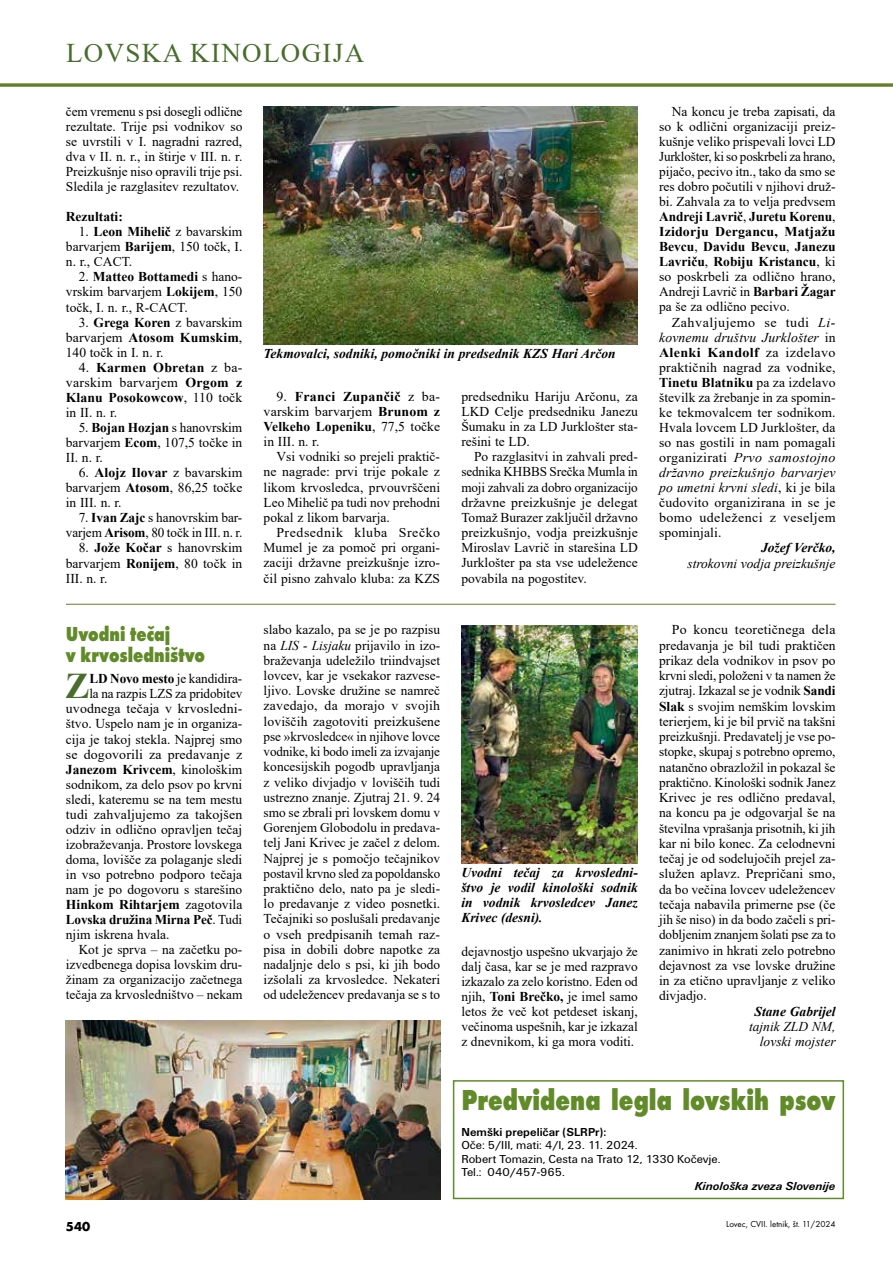
<style>
.page{position:relative;width:893px;height:1263px;background:#fff}
.page>*{position:absolute;margin:0;border:0;box-sizing:border-box;transform-origin:0 0}
.t1{font:700 36.15px "Times New Roman";color:#496d2d}
.t2{font:700 30px "Futura TEE Extr";color:#618b29;scale:.8 1}
.t3{font:27px "Times New Roman";letter-spacing:.05em;color:#496d2d}
.t4{font:700 21px/21px "Futura TEE Extr";color:#618b29;scale:.8 1}
.t5{font:13.5px/15.1px "Times New Roman";color:#000;text-align:justify}
.t6{font:13.5px/15px "Times New Roman";color:#000;text-align:justify;scale:1.04 1}
.t7{font:italic 700 13.5px/15px "Times New Roman";color:#000;text-align:justify}
.t8{font:700 13.5px "Times New Roman";color:#000}
.t9{font:italic 13.5px/15.3px "Times New Roman";color:#000;text-align:right}
.t10{font:700 13.5px "Futura TEE";color:#000}
.t11{font:12px/13.5px "Unitus TEE";color:#000}
.t12{font:700 12px "Unitus TEE";color:#000}
.t13{font:italic 700 12px "Unitus TEE";color:#000}
.t14{font:9px "Futura TEE";color:#000}
.s1{font-weight:700}
.s2{font-style:italic}
.s3{font-weight:400}
</style>
<div class="page">
<svg style="left:0;top:83px;width:893px;height:4px;background:#7a9149"></svg>
<img style="left:264px;top:106px;width:374px;height:238px">
<hr style="left:66px;top:604px;width:770px;height:1px;background:#647f2a">
<img style="left:66px;top:1020px;width:374px;height:179px">
<img style="left:461px;top:625px;width:177px;height:238px">
<div style="left:453px;top:1080px;width:391px;height:119px;border:2px solid #618b29"></div>
<h3 class="t3" style="left:66px;top:34px;width:300px">LOVSKA KINOLOGIJA</h3>
<p class="t5" style="left:66px;top:103px;width:178px">čem vremenu s psi dosegli odlične rezultate. Trije psi vodnikov so se uvrstili v I. nagradni razred, dva v II. n. r., in štirje v III. n. r.<br>Preizkušnje niso opravili trije psi.<br>Sledila je razglasitev rezultatov.</p>
<p class="t8" style="left:66px;top:207px;width:58px">Rezultati:</p>
<p class="t5" style="left:66px;top:224px;width:178px;text-indent:13px">1. <span class="s1">Leon Mihelič</span> z bavarskim barvarjem <span class="s1">Barijem</span>, 150 točk, I. n. r., CACT.</p>
<p class="t5" style="left:66px;top:269px;width:178px;text-indent:13px">2. <span class="s1">Matteo Bottamedi</span> s hano&shy;vrskim barvarjem <span class="s1">Lokijem</span>, 150 točk, I. n. r., R-CACT.</p>
<p class="t5" style="left:66px;top:314px;width:178px;text-indent:13px">3. <span class="s1">Grega Koren</span> z bavarskim barvarjem <span class="s1">Atosom Kumskim</span>, 140 točk in I. n. r.</p>
<p class="t5" style="left:66px;top:359px;width:178px;text-indent:13px">4. <span class="s1">Karmen Obretan</span> z ba&shy;varskim barvarjem <span class="s1">Orgom z Klanu Posokowcow</span>, 110 točk in II. n. r.</p>
<p class="t5" style="left:66px;top:419px;width:178px;text-indent:13px">5. <span class="s1">Bojan Hozjan</span> s hanovrskim barvarjem <span class="s1">Ecom</span>, 107,5 točke in II. n. r.</p>
<p class="t5" style="left:66px;top:465px;width:178px;text-indent:13px">6. <span class="s1">Alojz Ilovar</span> z bavarskim barvarjem <span class="s1">Atosom</span>, 86,25 točke in III. n. r.</p>
<p class="t5" style="left:66px;top:510px;width:178px;text-align:right">7. <span class="s1">Ivan Zajc</span> s hanovrskim bar&shy;varjem <span class="s1">Arisom</span>, 80 točk in III. n. r.</p>
<p class="t5" style="left:66px;top:540px;width:178px;text-indent:13px">8. <span class="s1">Jože Kočar</span> s hanovrskim barvarjem <span class="s1">Ronijem</span>, 80 točk in III. n. r.</p>
<p class="t7" style="left:264px;top:345px;width:354px">Tekmovalci, sodniki, pomočniki in predsednik KZS Hari Arčon</p>
<p class="t5" style="left:264px;top:388px;width:178px;text-indent:13px">9. <span class="s1">Franci Zupančič</span> z ba&shy;varskim barvarjem <span class="s1">Brunom z Velkeho Lopeniku</span>, 77,5 točke in III. n. r.</p>
<p class="t5" style="left:264px;top:449px;width:178px;text-indent:13px">Vsi vodniki so prejeli praktič&shy;ne nagrade: prvi trije pokale z likom krvosledca, prvouvrščeni Leo Mihelič pa tudi nov prehodni pokal z likom barvarja.</p>
<p class="t5" style="left:264px;top:525px;width:178px;text-indent:13px">Predsednik kluba Srečko Mumel je za pomoč pri organi&shy;zaciji državne preizkušnje izro&shy;čil pisno zahvalo kluba: za KZS</p>
<p class="t5" style="left:461px;top:388px;width:178px">predsedniku Hariju Arčonu, za LKD Celje predsedniku Janezu Šumaku in za LD Jurklošter sta&shy;rešini te LD.</p>
<p class="t5" style="left:461px;top:449px;width:178px;text-indent:13px">Po razglasitvi in zahvali pred&shy;sednika KHBBS Srečka Mumla in moji zahvali za dobro organizacijo državne preizkušnje je delegat Tomaž Burazer zaključil državno preizkušnjo, vodja preizkušnje Miroslav Lavrič in starešina LD Jurklošter pa sta vse udeležence povabila na pogostitev.</p>
<p class="t5" style="left:659px;top:103px;width:178px;text-indent:13px">Na koncu je treba zapisati, da so k odlični organizaciji preiz&shy;kušnje veliko prispevali lovci LD Jurklošter, ki so poskrbeli za hrano, pijačo, pecivo itn., tako da smo se res dobro počutili v njihovi druž&shy;bi. Zahvala za to velja predvsem <span class="s1">Andreji Lavrič</span>, <span class="s1">Juretu Korenu</span>, <span class="s1">Izidorju Dergancu, Matjažu Bevcu</span>, <span class="s1">Davidu Bevcu</span>, <span class="s1">Janezu Lavriču</span>, <span class="s1">Robiju Kristancu</span>, ki so poskrbeli za odlično hrano, Andreji Lavrič in <span class="s1">Barbari Žagar </span>pa še za odlično pecivo.</p>
<p class="t6" style="left:659px;top:314px;width:171px;text-indent:13px">Zahvaljujemo se tudi <span class="s2">Li&shy;kovnemu društvu Jurklošter</span> in <span class="s1">Alenki Kandolf</span> za izdelavo praktičnih nagrad za vodnike, <span class="s1">Tinetu Blatniku</span> pa za izdelavo številk za žrebanje in za spomin&shy;ke tekmovalcem ter sodnikom.<br>Hvala lovcem LD Jurklošter, da so nas gostili in nam pomagali organizirati <span class="s2">Prvo samostojno državno preizkušnjo barvarjev po umetni krvni sledi</span>, ki je bila čudovito organizirana in se je bomo udeleženci z veseljem spominjali.</p>
<p class="t7" style="left:761px;top:540px;width:76px">Jožef Verčko,</p>
<p class="t9" style="left:687px;top:555px;width:150px">strokovni vodja preizkušnje</p>
<h3 class="t4" style="left:66px;top:623px;width:175px">Uvodni tečaj<br>v krvosledništvo</h3>
<h1 class="t1" style="left:65px;top:660px;width:26px">Z</h1>
<p class="t5" style="left:89px;top:671px;width:154px"><span class="s1">LD Novo mesto</span> je kandidira-</p>
<p class="t5" style="left:89px;top:686px;width:154px">la na razpis LZS za pridobitev</p>
<p class="t5" style="left:66px;top:701px;width:178px">uvodnega tečaja v krvosledni-</p>
<p class="t5" style="left:66px;top:716px;width:178px">štvo. Uspelo nam je in organiza-</p>
<p class="t5" style="left:66px;top:731px;width:178px">cija je takoj stekla. Najprej smo</p>
<p class="t5" style="left:66px;top:746px;width:178px">se dogovorili za predavanje z</p>
<p class="t8" style="left:66px;top:759px;width:178px">Janezom Krivcem<span class="s3">, kinološkim</span></p>
<p class="t5" style="left:66px;top:776px;width:178px">sodnikom, za delo psov po krvni</p>
<p class="t5" style="left:66px;top:791px;width:178px">sledi, kateremu se na tem mestu</p>
<p class="t5" style="left:66px;top:806px;width:178px">tudi zahvaljujemo za takojšen</p>
<p class="t5" style="left:66px;top:821px;width:178px">odziv in odlično opravljen tečaj</p>
<p class="t5" style="left:66px;top:836px;width:178px">izobraževanja. Prostore lovskega</p>
<p class="t5" style="left:66px;top:851px;width:178px">doma, lovišče za polaganje sledi</p>
<p class="t5" style="left:66px;top:866px;width:178px">in vso potrebno podporo tečaja</p>
<p class="t5" style="left:66px;top:881px;width:178px">nam je po dogovoru s starešino</p>
<p class="t8" style="left:66px;top:895px;width:178px">Hinkom Rihtarjem <span class="s3">zagotovila</span></p>
<p class="t8" style="left:66px;top:910px;width:178px">Lovska družina Mirna Peč<span class="s3">. Tudi</span></p>
<p class="t5" style="left:66px;top:927px;width:105px">njim iskrena hvala.</p>
<p class="t5" style="left:79px;top:942px;width:165px">Kot je sprva – na začetku po-</p>
<p class="t5" style="left:66px;top:957px;width:178px">izvedbenega dopisa lovskim dru-</p>
<p class="t5" style="left:66px;top:972px;width:178px">žinam za organizacijo začetnega</p>
<p class="t5" style="left:66px;top:987px;width:178px">tečaja za krvosledništvo – nekam</p>
<p class="t5" style="left:264px;top:622px;width:178px">slabo kazalo, pa se je po razpisu na <span class="s2">LIS - Lisjaku</span> prijavilo in izo&shy;braževanja udeležilo triindvajset lovcev, kar je vsekakor razvese&shy;ljivo. Lovske družine se namreč zavedajo, da morajo v svojih loviščih zagotoviti preizkušene pse »krvosledce« in njihove lovce vodnike, ki bodo imeli za izvajanje koncesijskih pogodb upravljanja z veliko divjadjo v loviščih tudi ustrezno znanje. Zjutraj 21. 9. 24 smo se zbrali pri lovskem domu v Gorenjem Globodolu in predava&shy;telj Jani Krivec je začel z delom.<br>Najprej je s pomočjo tečajnikov postavil krvno sled za popoldansko praktično delo, nato pa je sledi&shy;lo predavanje z video posnetki.<br>Tečajniki so poslušali predavanje o vseh predpisanih temah raz&shy;pisa in dobili dobre napotke za nadaljnje delo s psi, ki jih bodo izšolali za krvosledce. Nekateri od udeležencev predavanja se s to</p>
<p class="t5" style="left:659px;top:622px;width:178px;text-indent:13px">Po koncu teoretičnega dela predavanja je bil tudi praktičen prikaz dela vodnikov in psov po krvni sledi, položeni v ta namen že zjutraj. Izkazal se je vodnik <span class="s1">Sandi Slak</span> s svojim nemškim lovskim terierjem, ki je bil prvič na takšni preizkušnji. Predavatelj je vse po&shy;stopke, skupaj s potrebno opremo, natančno obrazložil in pokazal še praktično. Kinološki sodnik Janez Krivec je res odlično predaval, na koncu pa je odgovarjal še na številna vprašanja prisotnih, ki jih kar ni bilo konec. Za celodnevni tečaj je od sodelujočih prejel za&shy;služen aplavz. Prepričani smo, da bo večina lovcev udeležencev tečaja nabavila primerne pse (če jih še niso) in da bodo začeli s pri&shy;dobljenim znanjem šolati pse za to zanimivo in hkrati zelo potrebno dejavnost za vse lovske družine in za etično upravljanje z veliko divjadjo.</p>
<p class="t7" style="left:755px;top:1003px;width:82px">Stane Gabrijel</p>
<p class="t9" style="left:749px;top:1018px;width:88px">tajnik ZLD NM, lovski mojster</p>
<h2 class="t2" style="left:461px;top:1082px;width:469px">Predvidena legla lovskih psov</h2>
<p class="t12" style="left:461px;top:1125px;width:146px">Nemški prepeličar (SLRPr):</p>
<p class="t11" style="left:461px;top:1138px;width:261px">Oče: 5/III, mati: 4/I, 23. 11. 2024.<br>Robert Tomazin, Cesta na Trato 12, 1330 Kočevje.<br>Tel.: 040/457-965.</p>
<p class="t13" style="left:695px;top:1179px;width:142px">Kinološka zveza Slovenije</p>
<p class="t7" style="left:461px;top:864px;width:178px">Uvodni tečaj za krvosledni&shy;štvo je vodil kinološki sodnik in vodnik krvosledcev Janez Krivec (desni).</p>
<p class="t5" style="left:461px;top:944px;width:178px">dejavnostjo uspešno ukvarjajo že dalj časa, kar se je med razpravo izkazalo za zelo koristno. Eden od njih, <span class="s1">Toni Brečko,</span> je imel samo letos že več kot petdeset iskanj, večinoma uspešnih, kar je izkazal z dnevnikom, ki ga mora voditi.</p>
<p class="t10" style="left:66px;top:1218px;width:26px">540</p>
<p class="t14" style="left:726px;top:1219px;width:111px">Lovec, CVII. letnik, št. 11/2024</p>
</div>
